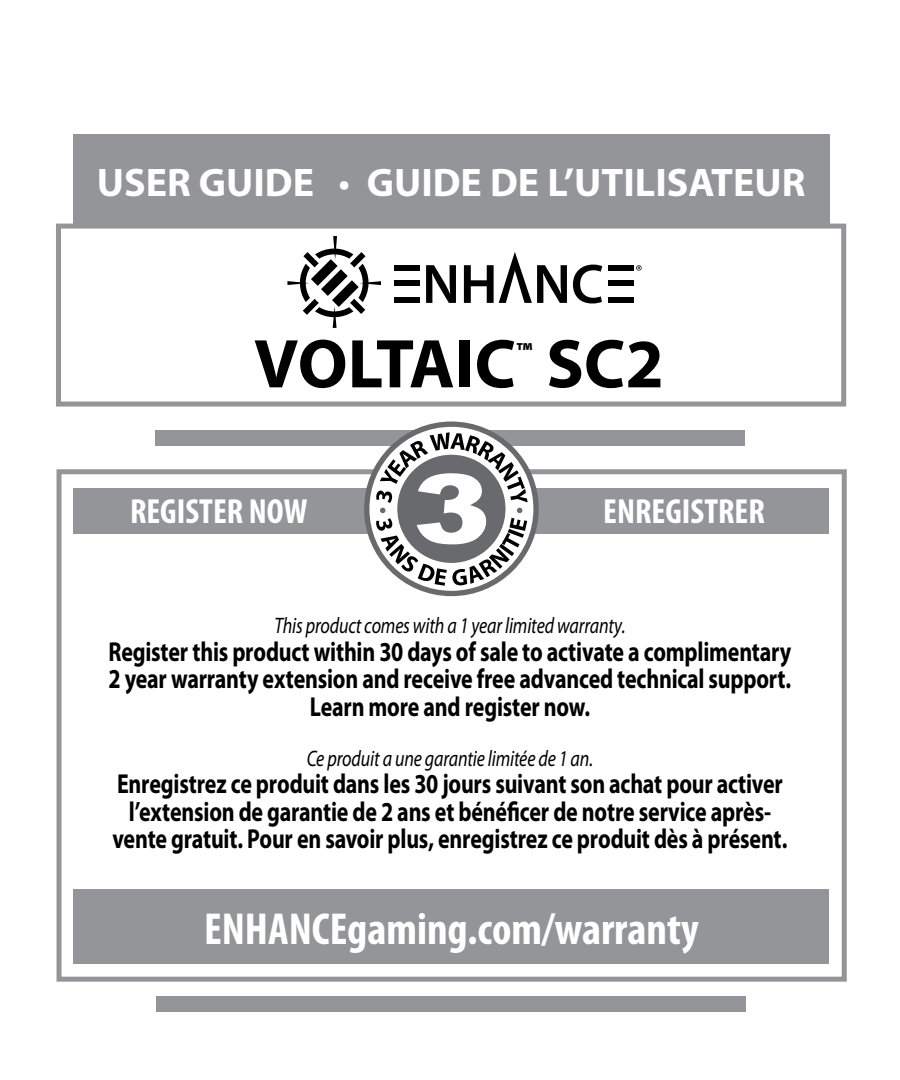
<style>
.page{position:relative;width:900px;height:1080px;background:#fff}
.page>*{position:absolute;margin:0;border:0;box-sizing:border-box;transform-origin:0 0}
.t1{font:700 69.5px "Myriad Pro";color:#000}
.t2{font:700 condensed 45px "Myriad Pro";color:#fff}
.t3{font:700 40px "Myriad Pro";color:#fff}
.t4{font:700 condensed 35px "Myriad Pro";color:#fff}
.t5{font:700 27.5px/27.5px "Myriad Pro";letter-spacing:-.01em;color:#000;text-align:center;scale:.8 1}
.t6{font:700 25px "Myriad Pro";color:#000}
.t7{font:italic 22.5px "Myriad Pro";letter-spacing:-.01em;color:#000;scale:.8 1}
.s1{font-style:italic;font-stretch:condensed}
</style>
<div class="page">
<div style="left:57px;top:469px;width:790px;height:513px;border:5px solid #939598"></div>
<div style="left:73px;top:488px;width:756px;height:46px;background:#939598"></div>
<div style="left:56px;top:224px;width:790px;height:183px;border:5px solid #939598"></div>
<div style="left:156px;top:996px;width:590px;height:16px;background:#939598"></div>
<div style="left:155px;top:430px;width:590px;height:15px;background:#939598"></div>
<div style="left:73px;top:135px;width:756px;height:93px;background:#939598"></div>
<svg style="left:364px;top:422px;width:175px;height:174px"></svg>
<div style="left:73px;top:890px;width:756px;height:74px;background:#939598"></div>
<svg style="left:287px;top:236px;width:94px;height:92px"></svg>
<svg style="left:426px;top:265px;width:30px;height:38px"></svg>
<svg style="left:573px;top:265px;width:29px;height:39px"></svg>
<div style="left:394px;top:297px;width:26px;height:6px;background:#000"></div>
<div style="left:394px;top:281px;width:26px;height:5px;background:#000"></div>
<div style="left:394px;top:265px;width:26px;height:6px;background:#000"></div>
<svg style="left:464px;top:252px;width:103px;height:51px"></svg>
<div style="left:608px;top:297px;width:26px;height:6px;background:#000"></div>
<svg style="left:636px;top:265px;width:6px;height:6px"></svg>
<div style="left:608px;top:281px;width:26px;height:5px;background:#000"></div>
<div style="left:608px;top:265px;width:26px;height:6px;background:#000"></div>
<h3 class="t3" style="left:97px;top:157px;width:710px">USER GUIDE <span class="s1">•</span> GUIDE DE L’UTILISATEUR</h3>
<h1 class="t1" style="left:254px;top:319px;width:411px">VOLTAIC SC2</h1>
<p class="t6" style="left:516px;top:335px;width:18px">™</p>
<p class="t4" style="left:130px;top:489px;width:179px">REGISTER NOW</p>
<p class="t4" style="left:603px;top:489px;width:163px">ENREGISTRER</p>
<p class="t7" style="left:274px;top:612px;width:440px">This product comes with a 1 year limited warranty.</p>
<p class="t5" style="left:109px;top:637px;width:855px">Register this product within 30 days of sale to activate a complimentary<br>2 year warranty extension and receive free advanced technical support.<br>Learn more and register now.</p>
<p class="t7" style="left:307px;top:745px;width:360px">Ce produit a une garantie limitée de 1 an.</p>
<p class="t5" style="left:113px;top:770px;width:845px">Enregistrez ce produit dans les 30 jours suivant son achat pour activer l’extension de garantie de 2 ans et bénéficer de notre service après&shy;vente gratuit. Pour en savoir plus, enregistrez ce produit dès à présent.</p>
<h2 class="t2" style="left:204px;top:900px;width:496px">ENHANCEgaming.com/warranty</h2>
</div>
